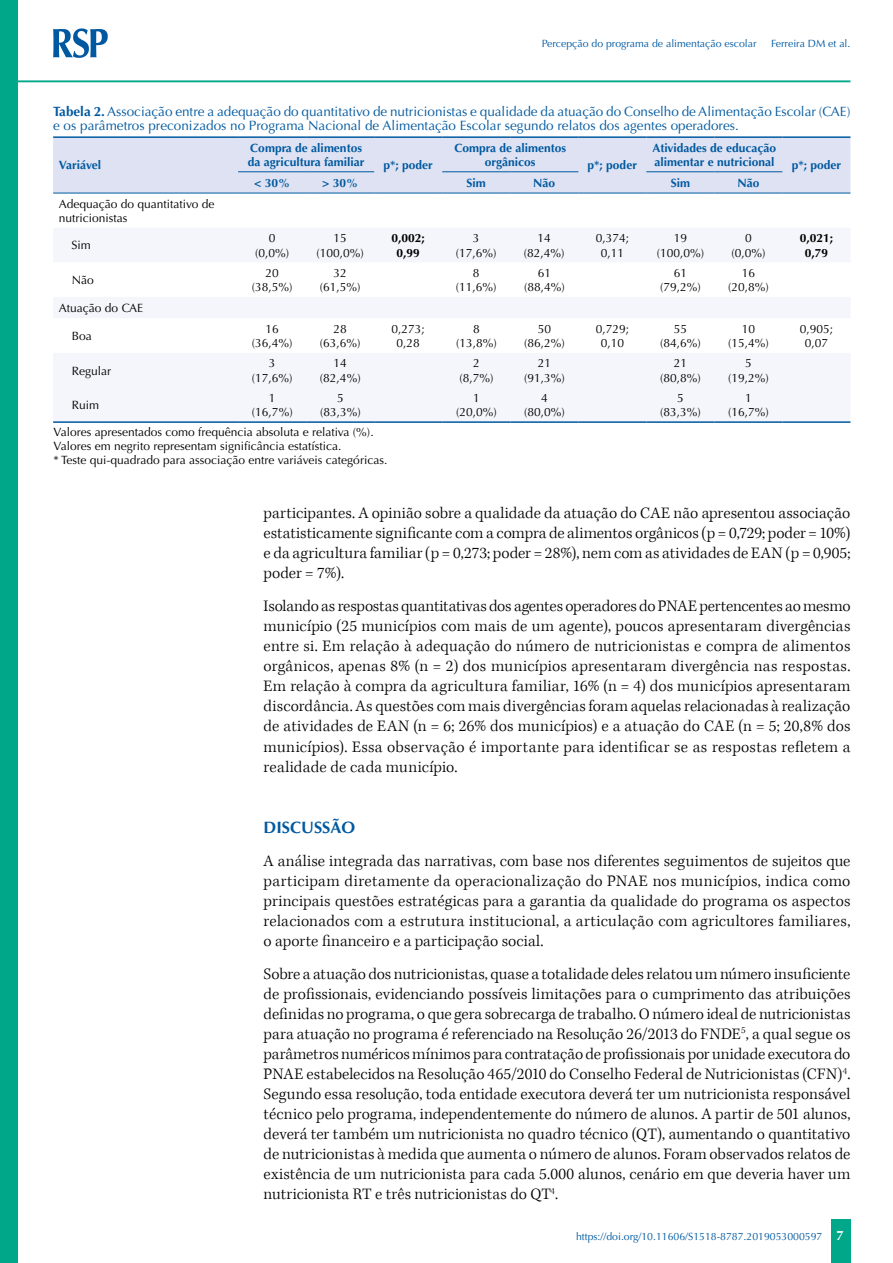
<style>
.page{position:relative;width:893px;height:1263px;background:#fff}
.page>*{position:absolute;margin:0;border:0;box-sizing:border-box;transform-origin:0 0}
.t1{font:300 16.5px/20.1px "Kepler Std";letter-spacing:.01em;color:#000;text-align:justify}
.t2{font:700 16.5px "Optima";color:#0059a0}
.t3{font:13.5px/14.2px "Optima";color:#0059a0}
.t4{font:700 13.5px "Optima";color:#fff}
.t5{font:12px/14.4px "Optima";color:#000;text-align:center}
.t6{font:700 12px/14.4px "Optima";color:#0059a0}
.t7{font:700 12px/14.4px "Optima";color:#000;text-align:center}
.t8{font:10.5px "Optima";color:#0059a0}
.s1{font-weight:700}
</style>
<div class="page">
<div style="left:831px;top:1220px;width:20px;height:43px;background:#00a788"></div>
<div style="left:0;top:0;width:18px;height:1263px;background:#00a788"></div>
<svg style="left:53px;top:28px;width:55px;height:30px"></svg>
<hr style="left:18px;top:80px;width:832px;height:2px;background:#00a788">
<div style="left:53px;top:138px;width:797px;height:55px;background:#dee2f2"></div>
<svg style="left:54px;top:228px;width:796px;height:193px;fill:#f4f6fb"></svg>
<hr style="left:238px;top:171px;width:68px;height:1px;background:#0059a0">
<hr style="left:306px;top:171px;width:68px;height:1px;background:#0059a0">
<hr style="left:442px;top:171px;width:68px;height:1px;background:#0059a0">
<hr style="left:510px;top:171px;width:68px;height:1px;background:#0059a0">
<hr style="left:646px;top:171px;width:68px;height:1px;background:#0059a0">
<hr style="left:714px;top:171px;width:68px;height:1px;background:#0059a0">
<hr style="left:53px;top:136px;width:185px;height:2px;background:#0059a0">
<hr style="left:238px;top:136px;width:68px;height:2px;background:#0059a0">
<hr style="left:306px;top:136px;width:68px;height:2px;background:#0059a0">
<hr style="left:374px;top:136px;width:68px;height:2px;background:#0059a0">
<hr style="left:442px;top:136px;width:68px;height:2px;background:#0059a0">
<hr style="left:510px;top:136px;width:68px;height:2px;background:#0059a0">
<hr style="left:578px;top:136px;width:68px;height:2px;background:#0059a0">
<hr style="left:646px;top:136px;width:68px;height:2px;background:#0059a0">
<hr style="left:714px;top:136px;width:68px;height:2px;background:#0059a0">
<hr style="left:782px;top:136px;width:68px;height:2px;background:#0059a0">
<hr style="left:53px;top:193px;width:185px;height:1px;background:#0059a0">
<hr style="left:238px;top:193px;width:68px;height:1px;background:#0059a0">
<hr style="left:306px;top:193px;width:68px;height:1px;background:#0059a0">
<hr style="left:374px;top:193px;width:68px;height:1px;background:#0059a0">
<hr style="left:442px;top:193px;width:68px;height:1px;background:#0059a0">
<hr style="left:510px;top:193px;width:68px;height:1px;background:#0059a0">
<hr style="left:578px;top:193px;width:68px;height:1px;background:#0059a0">
<hr style="left:646px;top:193px;width:68px;height:1px;background:#0059a0">
<hr style="left:714px;top:193px;width:68px;height:1px;background:#0059a0">
<hr style="left:782px;top:193px;width:68px;height:1px;background:#0059a0">
<hr style="left:374px;top:421px;width:68px;height:2px;background:#0059a0">
<hr style="left:53px;top:421px;width:185px;height:2px;background:#0059a0">
<hr style="left:238px;top:421px;width:68px;height:2px;background:#0059a0">
<hr style="left:306px;top:421px;width:68px;height:2px;background:#0059a0">
<hr style="left:442px;top:421px;width:68px;height:2px;background:#0059a0">
<hr style="left:510px;top:421px;width:68px;height:2px;background:#0059a0">
<hr style="left:578px;top:421px;width:68px;height:2px;background:#0059a0">
<hr style="left:646px;top:421px;width:68px;height:2px;background:#0059a0">
<hr style="left:714px;top:421px;width:68px;height:2px;background:#0059a0">
<hr style="left:782px;top:421px;width:68px;height:2px;background:#0059a0">
<p class="t8" style="left:542px;top:37px;width:216px">Percepção do programa de alimentação escolar</p>
<p class="t8" style="left:771px;top:37px;width:81px">Ferreira DM et al.</p>
<p class="t3" style="left:53px;top:105px;width:799px"><span class="s1">Tabela 2.</span> Associação entre a adequação do quantitativo de nutricionistas e qualidade da atuação do Conselho de Alimentação Escolar (CAE) e os parâmetros preconizados no Programa Nacional de Alimentação Escolar segundo relatos dos agentes operadores.</p>
<p class="t6" style="left:59px;top:158px;width:44px">Variável</p>
<p class="t6" style="left:248px;top:141px;width:118px">Compra de alimentos da agricultura familiar</p>
<p class="t6" style="left:454px;top:141px;width:113px;text-align:center">Compra de alimentos orgânicos</p>
<p class="t6" style="left:652px;top:141px;width:125px">Atividades de educação alimentar e nutricional</p>
<p class="t6" style="left:384px;top:158px;width:51px">p*; poder</p>
<p class="t6" style="left:588px;top:158px;width:51px">p*; poder</p>
<p class="t6" style="left:792px;top:158px;width:51px">p*; poder</p>
<p class="t6" style="left:254px;top:176px;width:37px">&lt; 30%</p>
<p class="t6" style="left:322px;top:176px;width:37px">&gt; 30%</p>
<p class="t6" style="left:467px;top:176px;width:21px">Sim</p>
<p class="t6" style="left:533px;top:176px;width:24px">Não</p>
<p class="t6" style="left:671px;top:176px;width:21px">Sim</p>
<p class="t6" style="left:737px;top:176px;width:24px">Não</p>
<p class="t5" style="left:59px;top:196px;width:157px;text-align:left">Adequação do quantitativo de nutricionistas</p>
<p class="t5" style="left:72px;top:238px;width:21px">Sim</p>
<p class="t5" style="left:255px;top:231px;width:36px">0 (0,0%)</p>
<p class="t5" style="left:316px;top:231px;width:49px">15 (100,0%)</p>
<p class="t7" style="left:392px;top:231px;width:35px">0,002;<br>0,99</p>
<p class="t5" style="left:456px;top:231px;width:42px">3 (17,6%)</p>
<p class="t5" style="left:524px;top:231px;width:42px">14 (82,4%)</p>
<p class="t5" style="left:596px;top:231px;width:35px">0,374;<br>0,11</p>
<p class="t5" style="left:657px;top:231px;width:49px">19 (100,0%)</p>
<p class="t5" style="left:731px;top:231px;width:36px">0 (0,0%)</p>
<p class="t7" style="left:800px;top:231px;width:35px">0,021;<br>0,79</p>
<p class="t5" style="left:72px;top:273px;width:24px">Não</p>
<p class="t5" style="left:252px;top:266px;width:42px">20 (38,5%)</p>
<p class="t5" style="left:320px;top:266px;width:42px">32 (61,5%)</p>
<p class="t5" style="left:456px;top:266px;width:42px">8 (11,6%)</p>
<p class="t5" style="left:524px;top:266px;width:42px">61 (88,4%)</p>
<p class="t5" style="left:660px;top:266px;width:42px">61 (79,2%)</p>
<p class="t5" style="left:728px;top:266px;width:42px">16 (20,8%)</p>
<p class="t5" style="left:59px;top:301px;width:86px">Atuação do CAE</p>
<p class="t5" style="left:72px;top:329px;width:22px">Boa</p>
<p class="t5" style="left:252px;top:322px;width:42px">16 (36,4%)</p>
<p class="t5" style="left:320px;top:322px;width:42px">28 (63,6%)</p>
<p class="t5" style="left:392px;top:322px;width:35px">0,273;<br>0,28</p>
<p class="t5" style="left:456px;top:322px;width:42px">8 (13,8%)</p>
<p class="t5" style="left:524px;top:322px;width:42px">50 (86,2%)</p>
<p class="t5" style="left:596px;top:322px;width:35px">0,729;<br>0,10</p>
<p class="t5" style="left:660px;top:322px;width:42px">55 (84,6%)</p>
<p class="t5" style="left:728px;top:322px;width:42px">10 (15,4%)</p>
<p class="t5" style="left:800px;top:322px;width:35px">0,905;<br>0,07</p>
<p class="t5" style="left:72px;top:363px;width:41px">Regular</p>
<p class="t5" style="left:252px;top:356px;width:42px">3 (17,6%)</p>
<p class="t5" style="left:320px;top:356px;width:42px">14 (82,4%)</p>
<p class="t5" style="left:459px;top:356px;width:36px">2 (8,7%)</p>
<p class="t5" style="left:524px;top:356px;width:42px">21 (91,3%)</p>
<p class="t5" style="left:660px;top:356px;width:42px">21 (80,8%)</p>
<p class="t5" style="left:728px;top:356px;width:42px">5 (19,2%)</p>
<p class="t5" style="left:72px;top:398px;width:29px">Ruim</p>
<p class="t5" style="left:252px;top:391px;width:42px">1 (16,7%)</p>
<p class="t5" style="left:320px;top:391px;width:42px">5 (83,3%)</p>
<p class="t5" style="left:456px;top:391px;width:42px">1 (20,0%)</p>
<p class="t5" style="left:524px;top:391px;width:42px">4 (80,0%)</p>
<p class="t5" style="left:660px;top:391px;width:42px">5 (83,3%)</p>
<p class="t5" style="left:728px;top:391px;width:42px">1 (16,7%)</p>
<p class="t5" style="left:53px;top:424px;width:335px;text-align:left">Valores apresentados como frequência absoluta e relativa (%).<br>Valores em negrito representam significância estatística.<br>* Teste qui-quadrado para associação entre variáveis categóricas.</p>
<p class="t1" style="left:264px;top:504px;width:588px">participantes. A opinião sobre a qualidade da atuação do CAE não apresentou associação estatisticamente significante com a compra de alimentos orgânicos (p = 0,729; poder = 10%) e da agricultura familiar (p = 0,273; poder = 28%), nem com as atividades de EAN (p = 0,905; poder = 7%).</p>
<p class="t1" style="left:264px;top:597px;width:588px">Isolando as respostas quantitativas dos agentes operadores do PNAE pertencentes ao mesmo município (25 municípios com mais de um agente), poucos apresentaram divergências entre si. Em relação à adequação do número de nutricionistas e compra de alimentos orgânicos, apenas 8% (n = 2) dos municípios apresentaram divergência nas respostas.<br>Em relação à compra da agricultura familiar, 16% (n = 4) dos municípios apresentaram discordância. As questões com mais divergências foram aquelas relacionadas à realização de atividades de EAN (n = 6; 26% dos municípios) e a atuação do CAE (n = 5; 20,8% dos municípios). Essa observação é importante para identificar se as respostas refletem a realidade de cada município.</p>
<p class="t2" style="left:264px;top:818px;width:93px">DISCUSSÃO</p>
<p class="t1" style="left:264px;top:851px;width:588px">A análise integrada das narrativas, com base nos diferentes seguimentos de sujeitos que participam diretamente da operacionalização do PNAE nos municípios, indica como principais questões estratégicas para a garantia da qualidade do programa os aspectos relacionados com a estrutura institucional, a articulação com agricultores familiares, o aporte financeiro e a participação social.</p>
<p class="t1" style="left:264px;top:964px;width:588px">Sobre a atuação dos nutricionistas, quase a totalidade deles relatou um número insuficiente de profissionais, evidenciando possíveis limitações para o cumprimento das atribuições definidas no programa, o que gera sobrecarga de trabalho. O número ideal de nutricionistas para atuação no programa é referenciado na Resolução 26/2013 do FNDE<sup>5</sup>, a qual segue os parâmetros numéricos mínimos para contratação de profissionais por unidade executora do PNAE estabelecidos na Resolução 465/2010 do Conselho Federal de Nutricionistas (CFN)<sup>4</sup>.<br>Segundo essa resolução, toda entidade executora deverá ter um nutricionista responsável técnico pelo programa, independentemente do número de alunos. A partir de 501 alunos, deverá ter também um nutricionista no quadro técnico (QT), aumentando o quantitativo de nutricionistas à medida que aumenta o número de alunos. Foram observados relatos de existência de um nutricionista para cada 5.000 alunos, cenário em que deveria haver um nutricionista RT e três nutricionistas do QT<sup>4</sup>.</p>
<p class="t8" style="left:576px;top:1230px;width:248px">https://doi.org/10.11606/S1518-8787.2019053000597</p>
<p class="t4" style="left:836px;top:1227px;width:9px">7</p>
</div>
